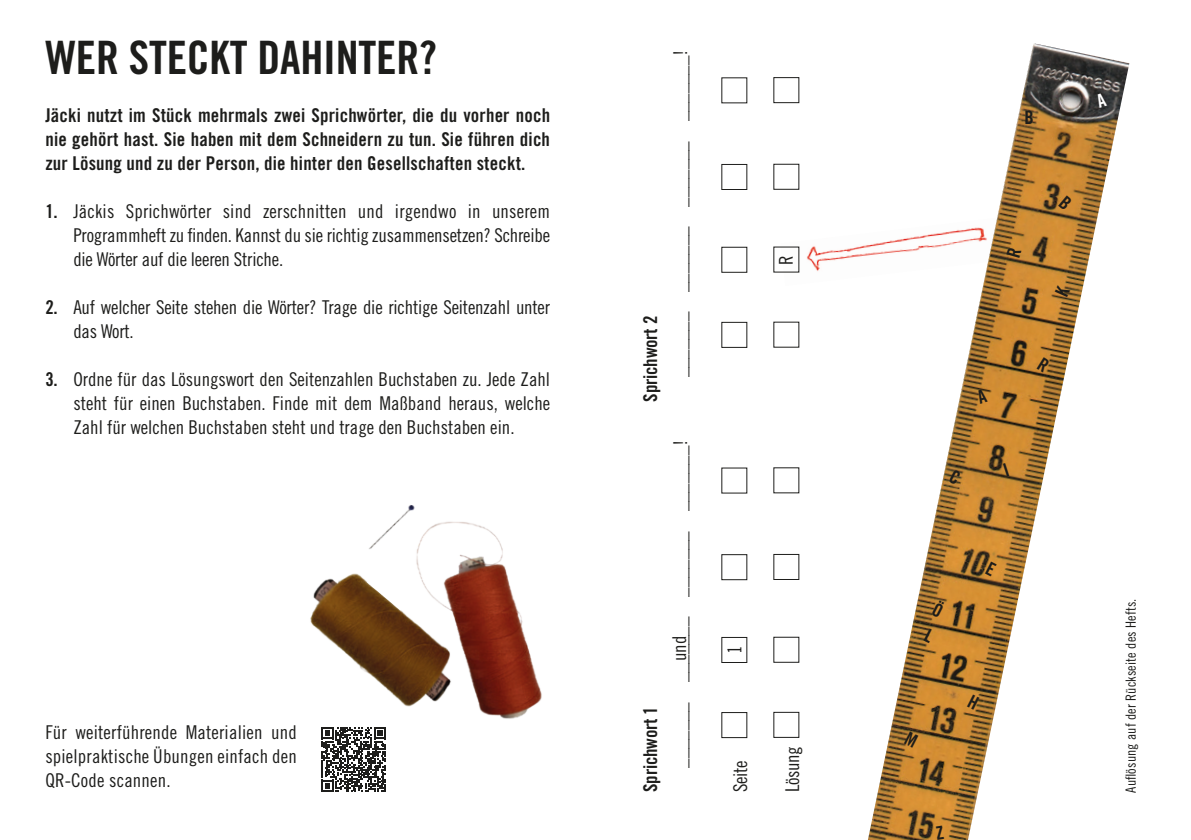
<style>
.page{position:relative;width:1191px;height:840px;background:#fff}
.page>*{position:absolute;margin:0;border:0;box-sizing:border-box;transform-origin:0 0}
.t1{font:46px "Trade Gothic LT Std Bd Cn 20";letter-spacing:-.005em;color:#1d1d1b}
.t2{font:19px/24px "Trade Gothic LT Std Cn 18";letter-spacing:-.01em;color:#1d1d1b;text-align:justify}
.t3{font:19px/24px "Trade Gothic LT Std Bd Cn 20";letter-spacing:.01em;color:#1d1d1b;text-align:justify}
.t4{font:19px/24px "Trade Gothic LT Std Cn 18";letter-spacing:.01em;color:#1d1d1b}
.t5{font:19px "Trade Gothic LT Std Bd Cn 20";letter-spacing:-.01em;color:#1d1d1b}
.t6{font:18.6px "Trade Gothic LT Std Bd Cn 20";color:#1d1d1b}
.t7{font:14px "Trade Gothic LT Std Cn 18";letter-spacing:.01em;color:#1d1d1b}
.s1{font-family:"Trade Gothic LT Std Bd Cn 20"}
</style>
<div class="page">
<img style="left:780px;top:245px;width:88px;height:28px">
<div style="left:721px;top:164px;width:26px;height:26px;border:1px solid #1d1d1b"></div>
<div style="left:773px;top:77px;width:26px;height:26px;border:1px solid #1d1d1b"></div>
<img style="left:868px;top:43px;width:261px;height:796px">
<svg style="left:321px;top:765px;width:65px;height:26px"></svg>
<img style="left:310px;top:505px;width:232px;height:260px">
<svg style="left:367px;top:563px;width:49px;height:47px"></svg>
<svg style="left:1058px;top:195px;width:14px;height:15px"></svg>
<svg style="left:1006px;top:247px;width:15px;height:11px"></svg>
<svg style="left:1055px;top:284px;width:15px;height:12px"></svg>
<svg style="left:1036px;top:357px;width:14px;height:15px"></svg>
<svg style="left:976px;top:389px;width:11px;height:15px"></svg>
<svg style="left:1003px;top:462px;width:6px;height:14px"></svg>
<svg style="left:1095px;top:93px;width:12px;height:15px"></svg>
<svg style="left:948px;top:469px;width:13px;height:16px"></svg>
<svg style="left:985px;top:561px;width:12px;height:15px"></svg>
<svg style="left:931px;top:599px;width:14px;height:18px"></svg>
<svg style="left:923px;top:628px;width:12px;height:15px"></svg>
<svg style="left:967px;top:694px;width:12px;height:15px"></svg>
<svg style="left:904px;top:731px;width:14px;height:16px"></svg>
<svg style="left:935px;top:825px;width:9px;height:14px"></svg>
<p class="t1" style="left:45px;top:30px;width:393px">WER STECKT DAHINTER?</p>
<p class="t3" style="left:45px;top:103px;width:506px">Jäcki nutzt im Stück mehrmals zwei Sprichwörter, die du vorher noch nie gehört hast. Sie haben mit dem Schneidern zu tun. Sie führen dich zur Lösung und zu der Person, die hinter den Gesellschaften steckt.</p>
<p class="t2" style="left:73px;top:199px;width:478px;text-indent:-28px"><span class="s1">1.</span> Jäckis Sprichwörter sind zerschnitten und irgendwo in unserem Programmheft zu finden. Kannst du sie richtig zusammensetzen? Schreibe die Wörter auf die leeren Striche.</p>
<p class="t2" style="left:73px;top:295px;width:478px;text-indent:-28px"><span class="s1">2.</span> Auf welcher Seite stehen die Wörter? Trage die richtige Seitenzahl unter das Wort.</p>
<p class="t2" style="left:73px;top:367px;width:478px;text-indent:-28px"><span class="s1">3.</span> Ordne für das Lösungswort den Seitenzahlen Buchstaben zu. Jede Zahl steht für einen Buchstaben. Finde mit dem Maßband heraus, welche Zahl für welchen Buchstaben steht und trage den Buchstaben ein.</p>
<p class="t4" style="left:45px;top:720px;width:253px">Für weiterführende Materialien und spielpraktische Übungen einfach den</p>
<p class="t4" style="left:45px;top:768px;width:127px">QR-Code scannen.</p>
<p class="t5" style="left:639px;top:401px;width:87px;rotate:-90deg">Sprichwort 2</p>
<p class="t2" style="left:668px;top:377px;width:329px;rotate:-90deg">_______ _______ _______ _______!</p>
<p class="t5" style="left:639px;top:791px;width:87px;rotate:-90deg">Sprichwort 1</p>
<p class="t2" style="left:668px;top:767px;width:329px;rotate:-90deg">_______ _______ _______ _______!</p>
<p class="t2" style="left:667px;top:660px;width:26px;rotate:-90deg">und</p>
<p class="t2" style="left:773px;top:264px;width:11px;rotate:-90deg">R</p>
<p class="t2" style="left:722px;top:654px;width:10px;rotate:-90deg">1</p>
<p class="t2" style="left:728px;top:791px;width:33px;rotate:-90deg">Seite</p>
<p class="t2" style="left:780px;top:791px;width:47px;rotate:-90deg">Lösung</p>
<p class="t6" style="left:1024px;top:106px;width:11px">B</p>
<p class="t7" style="left:1122px;top:792px;width:195px;rotate:-90deg">Auflösung auf der Rückseite des Hefts.</p>
</div>
